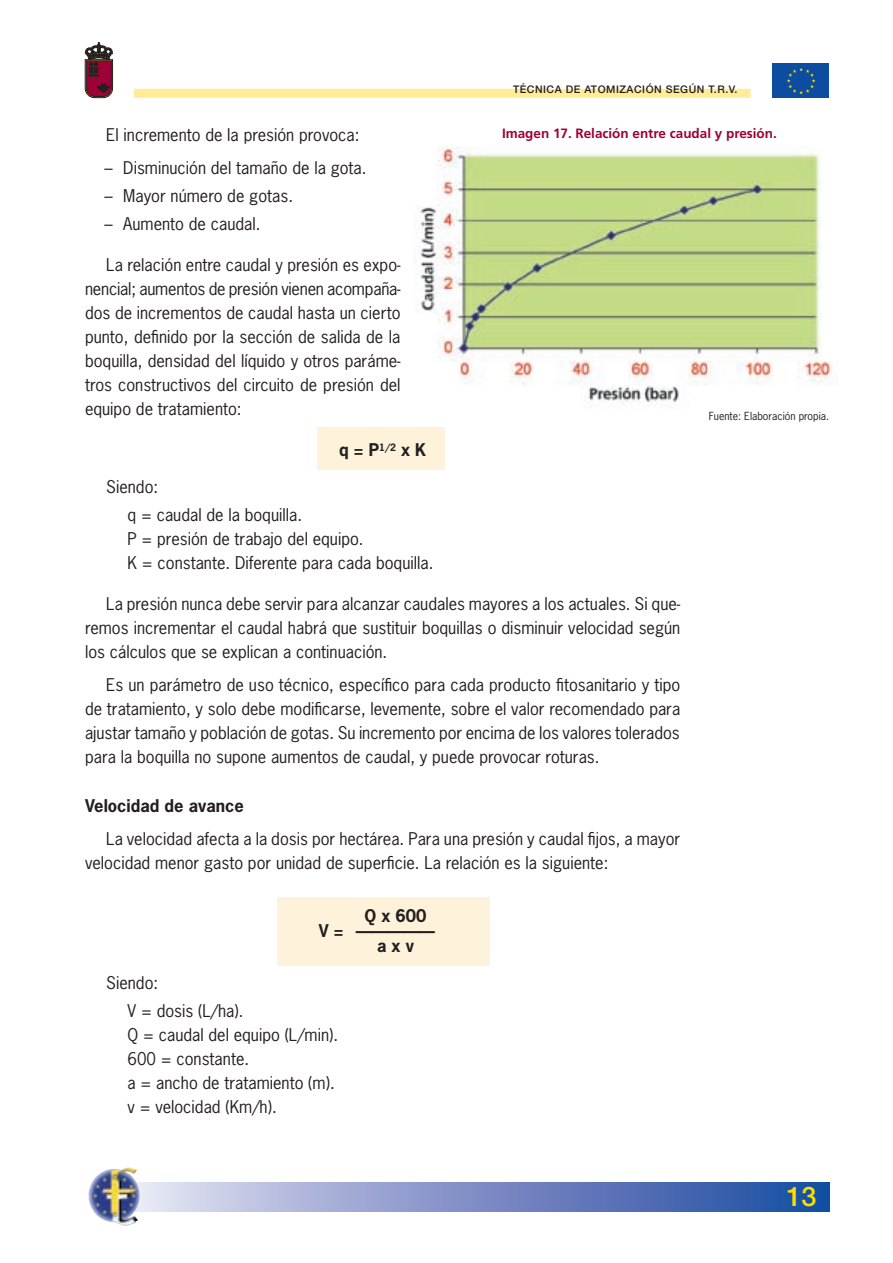
<style>
.page{position:relative;width:893px;height:1263px;background:#fff}
.page>*{position:absolute;margin:0;border:0;box-sizing:border-box;transform-origin:0 0}
.t1{font:500 27px "Helvetica Neue";color:#ffdc01}
.t2{font:16.5px/24px "News Gothic";color:#231f20}
.t3{font:700 16.5px "News Gothic";color:#231f20}
.t4{font:700 13.5px "Frutiger";color:#9d0138}
.t5{font:500 10.5px "Helvetica Neue";letter-spacing:.05em;color:#231f20}
.t6{font:10.5px "News Gothic";color:#231f20}
</style>
<div class="page">
<div style="left:98px;top:1182px;width:731px;height:30px;background:linear-gradient(to right,#f0e6f5,#16449e)"></div>
<img style="left:88px;top:1167px;width:52px;height:59px">
<svg style="left:85px;top:42px;width:28px;height:56px;background:#773749"></svg>
<div style="left:772px;top:64px;width:57px;height:34px;background:#0d4da1"></div>
<svg style="left:787px;top:68px;width:28px;height:26px"></svg>
<div style="left:134px;top:89px;width:616px;height:9px;background:#ffec96"></div>
<div style="left:277px;top:897px;width:213px;height:68px;background:#fef3da"></div>
<div style="left:317px;top:427px;width:128px;height:42px;background:#fef3da"></div>
<img style="left:418px;top:147px;width:420px;height:262px">
<p class="t5" style="left:513px;top:83px;width:226px">TÉCNICA DE ATOMIZACIÓN SEGÚN T.R.V.</p>
<p class="t4" style="left:502px;top:125px;width:276px">Imagen 17. Relación entre caudal y presión.</p>
<p class="t2" style="left:106px;top:123px;width:255px">El incremento de la presión provoca:</p>
<p class="t2" style="left:105px;top:155px;width:264px">– Disminución del tamaño de la gota.</p>
<p class="t2" style="left:105px;top:183px;width:190px">– Mayor número de gotas.</p>
<p class="t2" style="left:105px;top:212px;width:157px">– Aumento de caudal.</p>
<p class="t2" style="left:85px;top:253px;width:317px;text-align:justify;text-indent:21px">La relación entre caudal y presión es expo&shy;nencial; aumentos de presión vienen acompaña&shy;dos de incrementos de caudal hasta un cierto punto, definido por la sección de salida de la boquilla, densidad del líquido y otros paráme&shy;tros constructivos del circuito de presión del equipo de tratamiento:</p>
<p class="t3" style="left:339px;top:439px;width:89px">q = P<sup>1/2</sup> x K</p>
<p class="t2" style="left:128px;top:472px;width:176px;line-height:28.2px;text-indent:-21px">Siendo:<br>q = caudal de la boquilla.</p>
<p class="t2" style="left:128px;top:527px;width:307px">P = presión de trabajo del equipo.<br>K = constante. Diferente para cada boquilla.</p>
<p class="t2" style="left:85px;top:592px;width:597px;text-align:justify;text-indent:21px">La presión nunca debe servir para alcanzar caudales mayores a los actuales. Si que&shy;remos incrementar el caudal habrá que sustituir boquillas o disminuir velocidad según los cálculos que se explican a continuación.</p>
<p class="t2" style="left:85px;top:672px;width:597px;text-align:justify;text-indent:21px">Es un parámetro de uso técnico, específico para cada producto fitosanitario y tipo de tratamiento, y solo debe modificarse, levemente, sobre el valor recomendado para ajustar tamaño y población de gotas. Su incremento por encima de los valores tolerados para la boquilla no supone aumentos de caudal, y puede provocar roturas.</p>
<p class="t3" style="left:85px;top:795px;width:160px">Velocidad de avance</p>
<p class="t2" style="left:85px;top:826px;width:597px;text-indent:21px">La velocidad afecta a la dosis por hectárea. Para una presión y caudal fijos, a mayor velocidad menor gasto por unidad de superficie. La relación es la siguiente:</p>
<p class="t3" style="left:364px;top:905px;width:63px">Q x 600</p>
<p class="t3" style="left:319px;top:920px;width:118px">V = —————</p>
<p class="t3" style="left:377px;top:935px;width:38px">a x v</p>
<p class="t2" style="left:128px;top:968px;width:117px;line-height:28.2px;text-indent:-21px">Siendo:<br>V = dosis (L/ha).</p>
<p class="t2" style="left:128px;top:1022px;width:212px">Q = caudal del equipo (L/min).<br>600 = constante.<br>a = ancho de tratamiento (m). v = velocidad (Km/h).</p>
<p class="t6" style="left:709px;top:409px;width:122px">Fuente: Elaboración propia.</p>
<h1 class="t1" style="left:786px;top:1180px;width:30px">13</h1>
</div>
